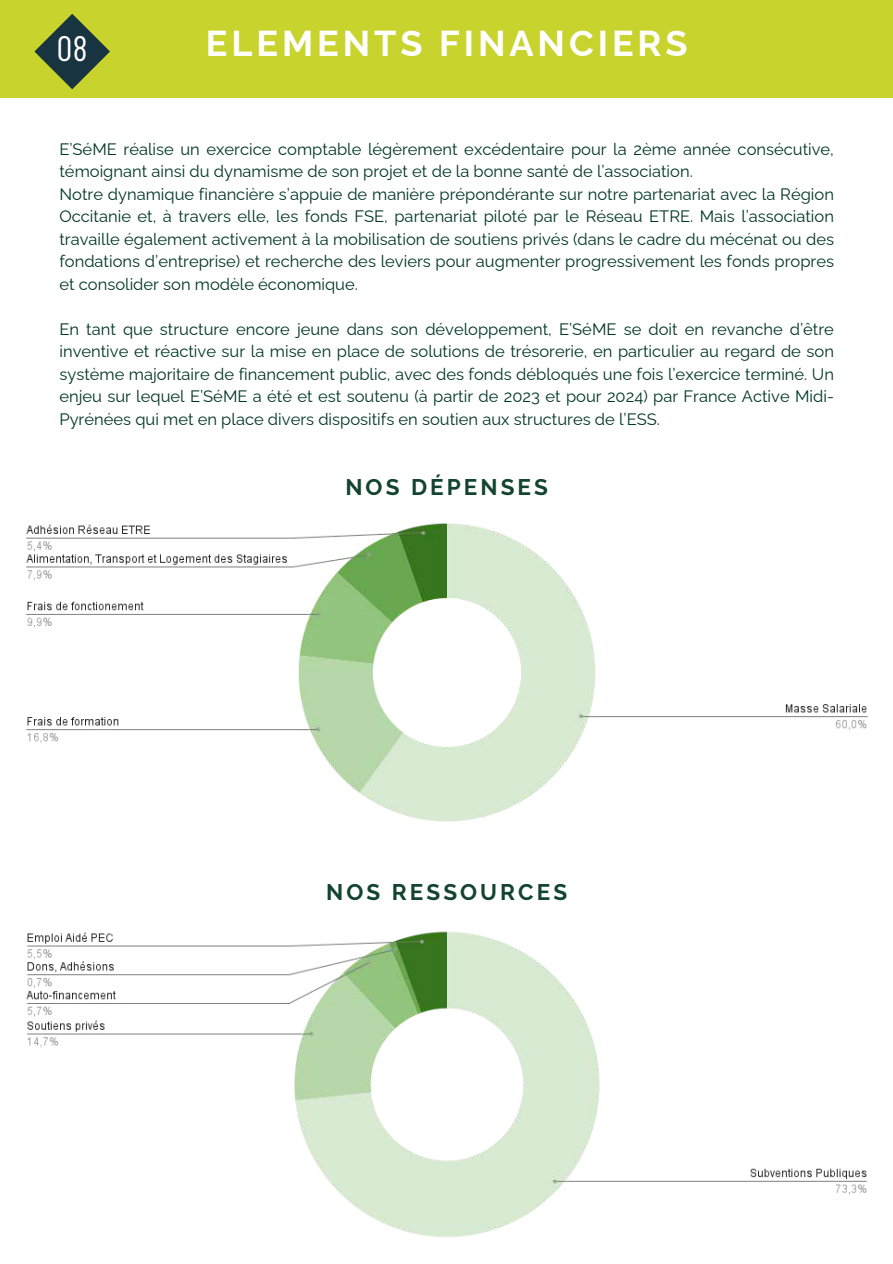
<style>
.page{position:relative;width:893px;height:1264px;background:#fff}
.page>*{position:absolute;margin:0;border:0;box-sizing:border-box;transform-origin:0 0}
.t1{font:700 36px "Raleway";letter-spacing:.11em;color:#fff}
.t2{font:34.8px "Barlow Condensed";color:#fff}
.t3{font:700 22.5px "Raleway";letter-spacing:.135em;color:#124431}
.t4{font:16.5px/22.5px "Raleway";color:#003626}
</style>
<div class="page">
<div style="left:0;top:0;width:892px;height:97px;background:#c8d42d"></div>
<img style="left:26px;top:931px;width:842px;height:306px">
<img style="left:25px;top:523px;width:844px;height:299px">
<svg style="left:34px;top:14px;width:76px;height:75px"></svg>
<h2 class="t2" style="left:57px;top:26px;width:32px">08</h2>
<h1 class="t1" style="left:206px;top:22px;width:483px">ELEMENTS FINANCIERS</h1>
<p class="t4" style="left:59px;top:138px;width:776px">E’SéME réalise un exercice comptable légèrement excédentaire pour la 2ème année consécutive, témoignant ainsi du dynamisme de son projet et de la bonne santé de l’association.<br>Notre dynamique financière s’appuie de manière prépondérante sur notre partenariat avec la Région Occitanie et, à travers elle, les fonds FSE, partenariat piloté par le Réseau ETRE. Mais l’association travaille également activement à la mobilisation de soutiens privés (dans le cadre du mécénat ou des fondations d’entreprise) et recherche des leviers pour augmenter progressivement les fonds propres et consolider son modèle économique.</p>
<p class="t4" style="left:59px;top:318px;width:776px;text-align:justify">En tant que structure encore jeune dans son développement, E’SéME se doit en revanche d’être inventive et réactive sur la mise en place de solutions de trésorerie, en particulier au regard de son système majoritaire de financement public, avec des fonds débloqués une fois l’exercice terminé. Un enjeu sur lequel E’SéME a été et est soutenu (à partir de 2023 et pour 2024) par France Active Midi-Pyrénées qui met en place divers dispositifs en soutien aux structures de l’ESS.</p>
<h3 class="t3" style="left:345px;top:474px;width:204px">NOS DÉPENSES</h3>
<h3 class="t3" style="left:326px;top:878px;width:242px">NOS RESSOURCES</h3>
</div>
